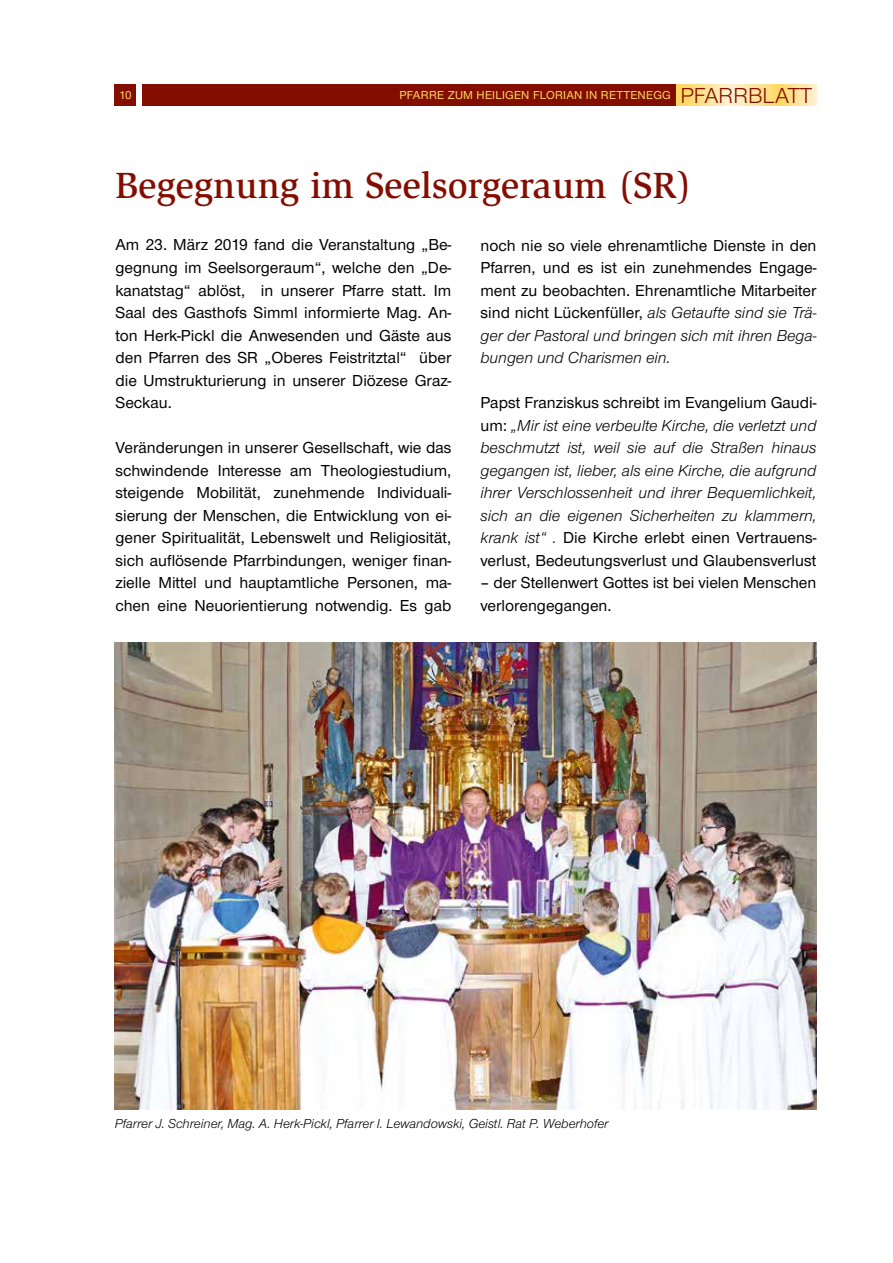
<style>
.page{position:relative;width:893px;height:1263px;background:#fff}
.page>*{position:absolute;margin:0;border:0;box-sizing:border-box;transform-origin:0 0}
.t1{font:500 37.5px "Slimbach";color:#830e00}
.t2{font:500 16.5px/22.5px "Nimbus Sans Novus T";color:#000;text-align:justify}
.t3{font:italic 16.5px/22.5px "Nimbus Sans Novus T";color:#000;text-align:justify}
.t4{font:italic 13.5px "Nimbus Sans Novus T";color:#000}
.t5{font:500 12px "Nimbus Sans Novus T";letter-spacing:.02em;color:#ffd861}
.s1{font-weight:400;font-size:22.5px;color:#830e00}
.s2{font-weight:400;font-style:italic}
.s3{font-weight:500;font-style:normal}
</style>
<div class="page">
<svg style="left:677px;top:84px;width:139px;height:22px;background:#ffe499"></svg>
<div style="left:142px;top:84px;width:533px;height:22px;background:#830e00"></div>
<div style="left:115px;top:84px;width:21px;height:22px;background:#830e00"></div>
<img style="left:115px;top:643px;width:701px;height:466px">
<p class="t5" style="left:119px;top:88px;width:14px">10</p>
<p class="t5" style="left:399px;top:88px;width:415px">PFARRE ZUM HEILIGEN FLORIAN IN RETTENEGG <span class="s1">PFARRBLATT</span></p>
<h1 class="t1" style="left:115px;top:163px;width:578px">Begegnung im Seelsorgeraum (SR)</h1>
<p class="t2" style="left:115px;top:233px;width:337px">Am 23. März 2019 fand die Veranstaltung „Be&shy;gegnung im Seelsorgeraum“, welche den „De&shy;kanatstag“ ablöst, in unserer Pfarre statt. Im Saal des Gasthofs Simml informierte Mag. An&shy;ton Herk-Pickl die Anwesenden und Gäste aus den Pfarren des SR „Oberes Feistritztal“ über die Umstrukturierung in unserer Diözese Graz-Seckau.</p>
<p class="t2" style="left:115px;top:436px;width:337px">Veränderungen in unserer Gesellschaft, wie das schwindende Interesse am Theologiestudium, steigende Mobilität, zunehmende Individuali&shy;sierung der Menschen, die Entwicklung von ei&shy;gener Spiritualität, Lebenswelt und Religiosität, sich auflösende Pfarrbindungen, weniger finan&shy;zielle Mittel und hauptamtliche Personen, ma&shy;chen eine Neuorientierung notwendig. Es gab</p>
<p class="t2" style="left:480px;top:234px;width:338px">noch nie so viele ehrenamtliche Dienste in den Pfarren, und es ist ein zunehmendes Engage&shy;ment zu beobachten. Ehrenamtliche Mitarbeiter sind nicht Lückenfüller, <span class="s2">als Getaufte sind sie Trä&shy;ger der Pastoral und bringen sich mit ihren Bega&shy;bungen und Charismen ein.</span></p>
<p class="t3" style="left:480px;top:391px;width:337px"><span class="s3">Papst Franziskus schreibt im Evangelium Gaudi&shy;um:</span> „Mir ist eine verbeulte Kirche, die verletzt und beschmutzt ist, weil sie auf die Straßen hinaus gegangen ist, lieber, als eine Kirche, die aufgrund ihrer Verschlossenheit und ihrer Bequemlichkeit, sich an die eigenen Sicherheiten zu klammern, krank ist“ . <span class="s3">Die Kirche erlebt einen Vertrauens&shy;verlust, Bedeutungsverlust und Glaubensverlust</span></p>
<p class="t2" style="left:480px;top:571px;width:337px">– der Stellenwert Gottes ist bei vielen Menschen verlorengegangen.</p>
<p class="t4" style="left:115px;top:1115px;width:495px">Pfarrer J. Schreiner, Mag. A. Herk-Pickl, Pfarrer I. Lewandowski, Geistl. Rat P. Weberhofer</p>
</div>
